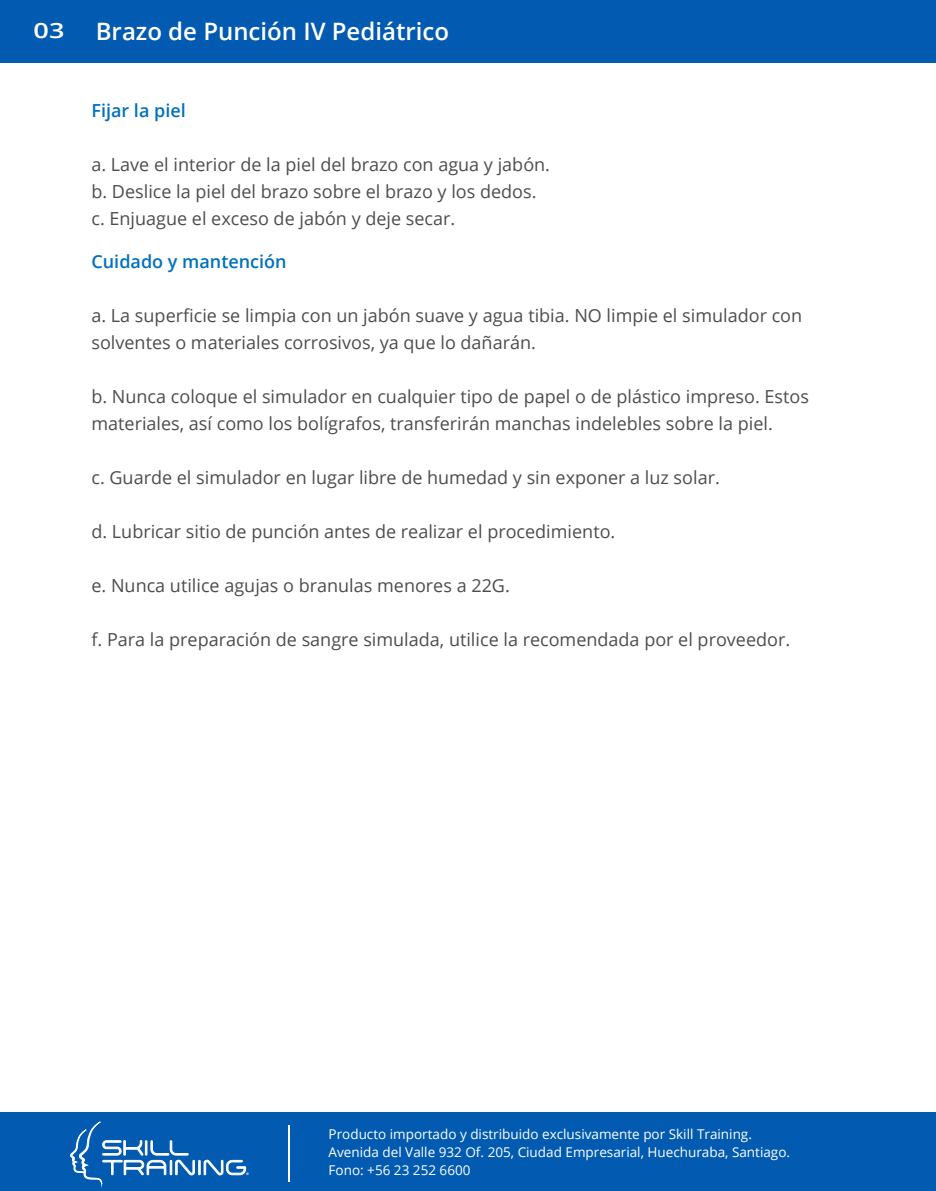
<style>
.page{position:relative;width:936px;height:1191px;background:#fff}
.page>*{position:absolute;margin:0;border:0;box-sizing:border-box;transform-origin:0 0}
.t1{font:600 24px "Open Sans";color:#fff}
.t2{font:600 21.15px "Open Sans";color:#fff;scale:1.28 1}
.t3{font:18px/27px "Open Sans";color:#4d4d4d}
.t4{font:600 18px "Open Sans";color:#0071bc}
.t5{font:13.5px/18px "Open Sans";color:#fff}
</style>
<div class="page">
<div style="left:0;top:0;width:935px;height:62px;background:#025bb0"></div>
<div style="left:0;top:1112px;width:935px;height:79px;background:#025bb0"></div>
<svg style="left:70px;top:1121px;width:179px;height:63px"></svg>
<hr style="left:288px;top:1125px;width:2px;height:56px;background:#fff">
<p class="t2" style="left:34px;top:16px;width:26px">03</p>
<h1 class="t1" style="left:96px;top:15px;width:355px">Brazo de Punción IV Pediátrico</h1>
<p class="t4" style="left:91px;top:98px;width:96px">Fijar la piel</p>
<p class="t3" style="left:91px;top:150px;width:460px">a. Lave el interior de la piel del brazo con agua y jabón. b. Deslice la piel del brazo sobre el brazo y los dedos. c. Enjuague el exceso de jabón y deje secar.</p>
<p class="t4" style="left:91px;top:249px;width:197px">Cuidado y mantención</p>
<p class="t3" style="left:91px;top:301px;width:712px">a. La superficie se limpia con un jabón suave y agua tibia. NO limpie el simulador con solventes o materiales corrosivos, ya que lo dañarán.</p>
<p class="t3" style="left:91px;top:382px;width:719px">b. Nunca coloque el simulador en cualquier tipo de papel o de plástico impreso. Estos materiales, así como los bolígrafos, transferirán manchas indelebles sobre la piel.</p>
<p class="t3" style="left:91px;top:463px;width:630px">c. Guarde el simulador en lugar libre de humedad y sin exponer a luz solar.</p>
<p class="t3" style="left:91px;top:517px;width:525px">d. Lubricar sitio de punción antes de realizar el procedimiento.</p>
<p class="t3" style="left:91px;top:571px;width:420px">e. Nunca utilice agujas o branulas menores a 22G.</p>
<p class="t3" style="left:91px;top:625px;width:700px">f. Para la preparación de sangre simulada, utilice la recomendada por el proveedor.</p>
<p class="t5" style="left:328px;top:1124px;width:463px">Producto importado y distribuido exclusivamente por Skill Training.<br>Avenida del Valle 932 Of. 205, Ciudad Empresarial, Huechuraba, Santiago.<br>Fono: +56 23 252 6600</p>
</div>
